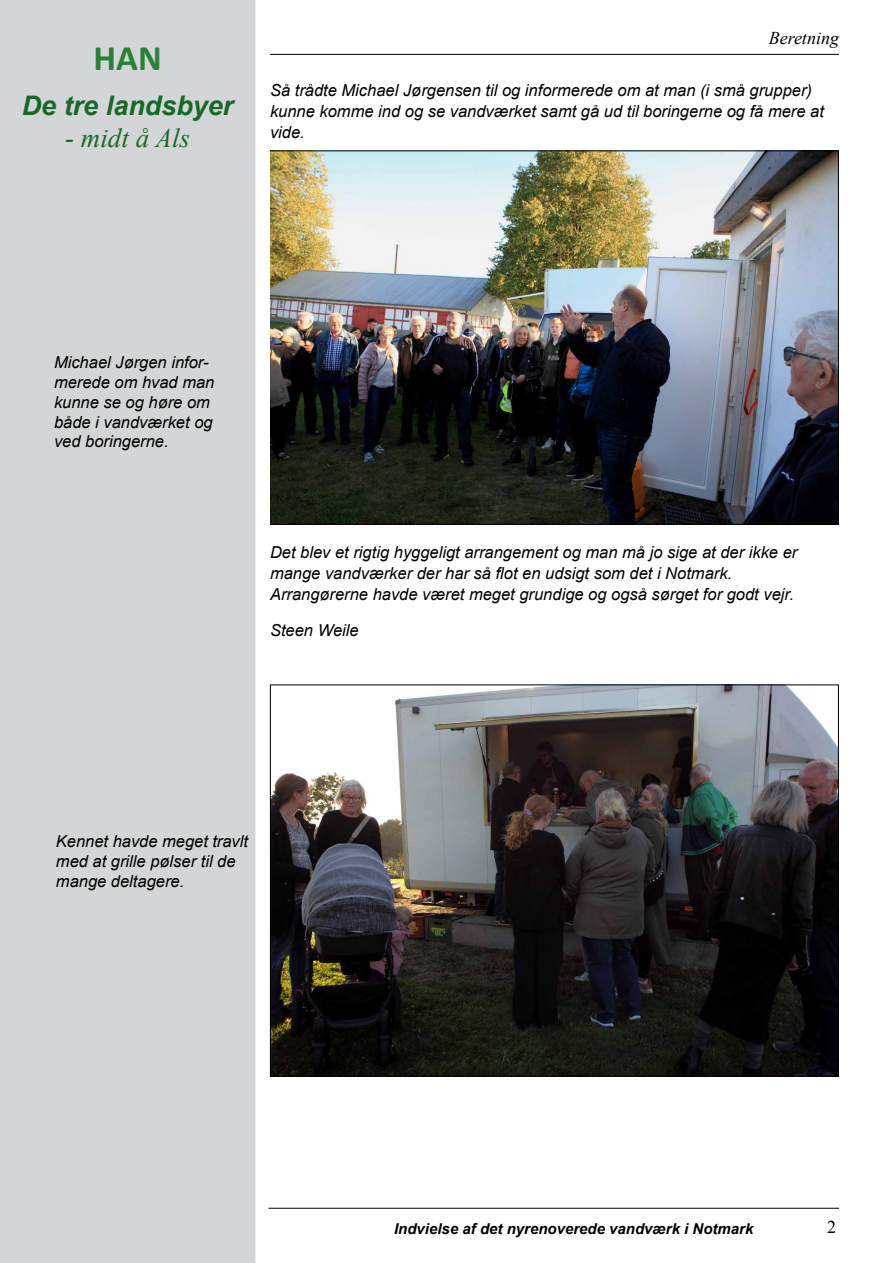
<style>
.page{position:relative;width:893px;height:1263px;background:#fff}
.page>*{position:absolute;margin:0;border:0;box-sizing:border-box;transform-origin:0 0}
.t1{font:700 36px "Calibri";color:#288135}
.t2{font:italic 700 27px "Arial";color:#176928}
.t3{font:italic 27px "Times New Roman";color:#176928}
.t4{font:italic 18px "Times New Roman";color:#000}
.t5{font:18px "Times New Roman";color:#000}
.t6{font:italic 16.5px/19.8px "Arial";color:#000}
.t7{font:italic 700 15px "Arial";color:#000}
</style>
<div class="page">
<div style="left:1px;top:1px;width:254px;height:1261px;background:#d3d5d6"></div>
<div style="left:0;top:0;width:255px;height:1263px;border:2px solid #d3d5d6"></div>
<hr style="left:268px;top:1208px;width:571px;height:1px;background:#000">
<hr style="left:270px;top:54px;width:569px;height:1px;background:#000">
<img style="left:272px;top:153px;width:565px;height:369px">
<img style="left:272px;top:687px;width:565px;height:387px">
<h1 class="t1" style="left:93px;top:35px;width:70px">HAN</h1>
<h2 class="t2" style="left:22px;top:87px;width:213px">De tre landsbyer</h2>
<h2 class="t3" style="left:65px;top:119px;width:126px">- midt å Als</h2>
<p class="t4" style="left:769px;top:25px;width:72px">Beretning</p>
<p class="t6" style="left:270px;top:80px;width:555px;line-height:21px">Så trådte Michael Jørgensen til og informerede om at man (i små grupper) kunne komme ind og se vandværket samt gå ud til boringerne og få mere at vide.</p>
<p class="t6" style="left:54px;top:353px;width:162px">Michael Jørgen infor&shy;merede om hvad man kunne se og høre om både i vandværket og ved boringerne.</p>
<p class="t6" style="left:270px;top:542px;width:529px;line-height:21px">Det blev et rigtig hyggeligt arrangement og man må jo sige at der ikke er mange vandværker der har så flot en udsigt som det i Notmark.<br>Arrangørerne havde været meget grundige og også sørget for godt vejr.</p>
<p class="t6" style="left:270px;top:621px;width:90px">Steen Weile</p>
<p class="t6" style="left:56px;top:832px;width:194px">Kennet havde meget travlt med at grille pølser til de mange deltagere.</p>
<p class="t7" style="left:394px;top:1218px;width:361px">Indvielse af det nyrenoverede vandværk i Notmark</p>
<p class="t5" style="left:827px;top:1215px;width:10px">2</p>
</div>
